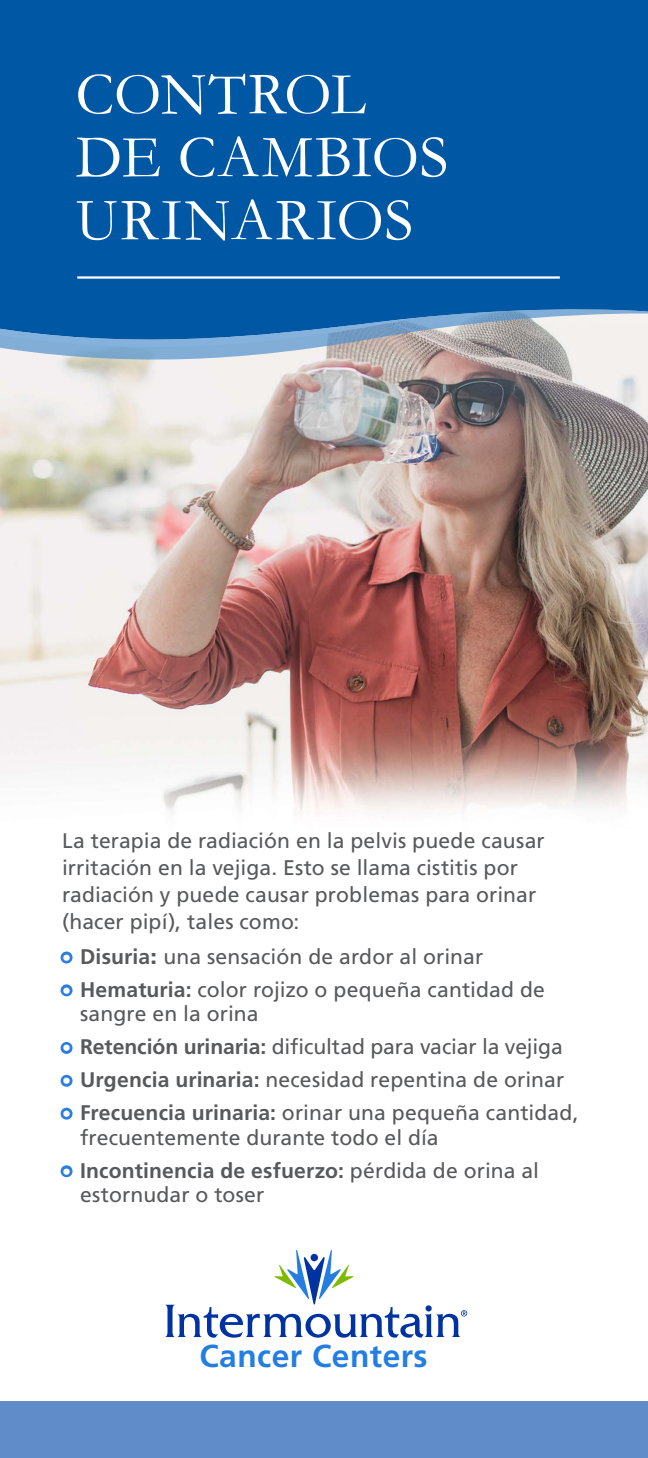
<style>
.page{position:relative;width:648px;height:1458px;background:#fff}
.page>*{position:absolute;margin:0;border:0;box-sizing:border-box;transform-origin:0 0}
.t1{font:60.75px "Garamond";letter-spacing:.005em;color:#fff}
.t2{font:60.75px "Garamond";letter-spacing:.03em;color:#fff}
.t3{font:700 31.72px "Frutiger LT Std";letter-spacing:.015em;color:#247de1}
.t4{font:21.15px/27px "Frutiger LT Std";letter-spacing:.005em;color:#58595b}
.s1{font-size:18px;color:#2a7de1}
.s2{font-weight:700}
.s3{font-weight:900}
</style>
<div class="page">
<img style="left:0;top:360px;width:648px;height:454px">
<div style="left:0;top:0;width:648px;height:297px;background:#0058a4"></div>
<svg style="left:0;top:297px;width:648px;height:63px;background:#5f8fb9"></svg>
<hr style="left:77px;top:276px;width:483px;height:3px;background:#fff">
<svg style="left:165px;top:1250px;width:302px;height:88px"></svg>
<div style="left:0;top:1401px;width:648px;height:57px;background:#608dc9"></div>
<p class="t1" style="left:76px;top:53px;width:292px">CONTROL</p>
<p class="t1" style="left:76px;top:116px;width:375px">DE CAMBIOS</p>
<p class="t2" style="left:76px;top:179px;width:339px">URINARIOS</p>
<p class="t4" style="left:62px;top:827px;width:484px">La terapia de radiación en la pelvis puede causar irritación en la vejiga. Esto se llama cistitis por radiación y puede causar problemas para orinar (hacer pipí), tales como:</p>
<p class="t4" style="left:62px;top:943px;width:423px"><span class="s1">•</span> <span class="s2">Disuria</span><span class="s3">:</span> una sensación de ardor al orinar</p>
<p class="t4" style="left:80px;top:977px;width:466px;line-height:24.8px;text-indent:-18px"><span class="s1">•</span> <span class="s2">Hematuria:</span> color rojizo o pequeña cantidad de sangre en la orina</p>
<p class="t4" style="left:62px;top:1033px;width:502px"><span class="s1">•</span> <span class="s2">Retención urinaria:</span> dificultad para vaciar la vejiga</p>
<p class="t4" style="left:62px;top:1066px;width:504px"><span class="s1">•</span> <span class="s2">Urgencia urinaria:</span> necesidad repentina de orinar</p>
<p class="t4" style="left:80px;top:1100px;width:500px;line-height:24.8px;text-indent:-18px"><span class="s1">•</span> <span class="s2">Frecuencia urinaria:</span> orinar una pequeña cantidad, frecuentemente durante todo el día</p>
<p class="t4" style="left:80px;top:1158px;width:461px;line-height:24.8px;text-indent:-18px"><span class="s1">•</span> <span class="s2">Incontinencia de esfuerzo:</span> pérdida de orina al estornudar o toser</p>
<p class="t3" style="left:199px;top:1337px;width:230px">Cancer Centers</p>
</div>
